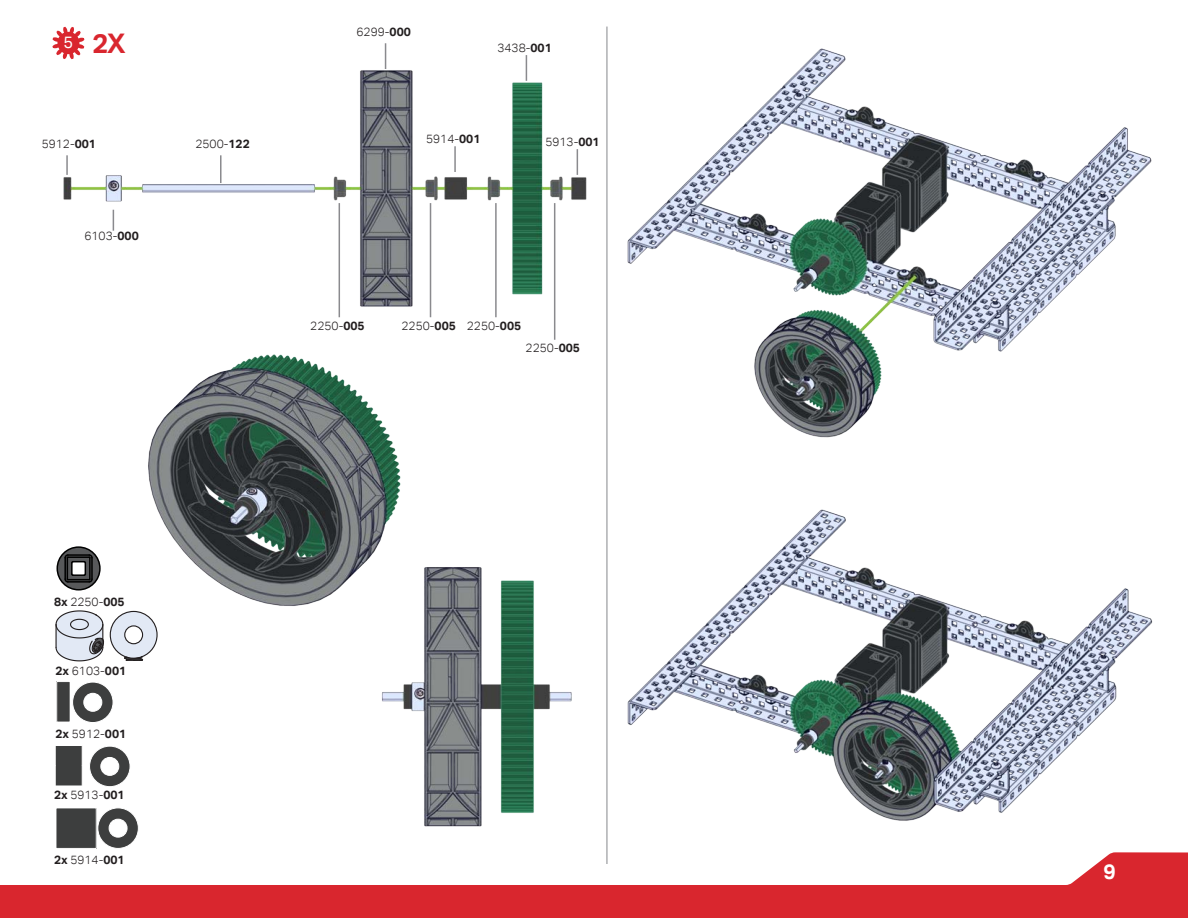
<style>
.page{position:relative;width:1188px;height:918px;background:#fff}
.page>*{position:absolute;margin:0;border:0;box-sizing:border-box;transform-origin:0 0}
.t1{font:700 27px "Aktiv Grotesk";color:#d9262e}
.t2{font:700 21px "Aktiv Grotesk";color:#fff}
.t3{font:16.5px "Aktiv Grotesk";color:#fff}
.t4{font:300 12px "Aktiv Grotesk";color:#231f20}
.t5{font:700 12px "Aktiv Grotesk";color:#231f20}
.s1{font-weight:700}
.s2{font-weight:300}
</style>
<div class="page">
<svg style="left:0;top:852px;width:1188px;height:66px;fill:#d9262e"></svg>
<img style="left:148px;top:354px;width:253px;height:252px">
<img style="left:368px;top:549px;width:204px;height:278px">
<img style="left:63px;top:69px;width:524px;height:252px">
<img style="left:627px;top:48px;width:525px;height:390px">
<img style="left:627px;top:509px;width:526px;height:312px">
<hr style="left:454px;top:146px;width:2px;height:26px;background:#8a8a8e">
<svg style="left:526px;top:55px;width:1px;height:26px"></svg>
<svg style="left:577px;top:149px;width:1px;height:26px"></svg>
<svg style="left:113px;top:210px;width:1px;height:21px"></svg>
<hr style="left:430px;top:203px;width:1px;height:114px;background:#8a8a8e">
<hr style="left:339px;top:203px;width:1px;height:114px;background:#8a8a8e">
<hr style="left:495px;top:203px;width:2px;height:114px;background:#8a8a8e">
<hr style="left:554px;top:203px;width:1px;height:137px;background:#8a8a8e">
<svg style="left:385px;top:43px;width:1px;height:26px"></svg>
<svg style="left:52px;top:27px;width:32px;height:32px"></svg>
<hr style="left:606px;top:27px;width:2px;height:837px;background:#939598">
<hr style="left:66px;top:155px;width:2px;height:20px;background:#8a8a8e">
<hr style="left:220px;top:155px;width:2px;height:28px;background:#8a8a8e">
<svg style="left:56px;top:610px;width:102px;height:51px"></svg>
<svg style="left:99px;top:808px;width:38px;height:39px"></svg>
<div style="left:97px;top:808px;width:42px;height:41px;border:1px solid #fff;border-radius:50%"></div>
<div style="left:109px;top:819px;width:18px;height:19px;border:1px solid #fff;border-radius:50%"></div>
<div style="left:56px;top:808px;width:40px;height:40px;background:#3d3e3e"></div>
<div style="left:55px;top:807px;width:42px;height:42px;border:1px solid #fff"></div>
<svg style="left:74px;top:682px;width:38px;height:39px"></svg>
<div style="left:72px;top:682px;width:42px;height:41px;border:1px solid #fff;border-radius:50%"></div>
<div style="left:83px;top:693px;width:19px;height:19px;border:1px solid #fff;border-radius:50%"></div>
<div style="left:57px;top:682px;width:13px;height:40px;background:#3d3e3e"></div>
<div style="left:56px;top:681px;width:15px;height:42px;border:1px solid #fff"></div>
<svg style="left:57px;top:547px;width:41px;height:42px"></svg>
<div style="left:57px;top:546px;width:44px;height:45px;border:2px solid #000;border-radius:50%"></div>
<svg style="left:55px;top:746px;width:28px;height:40px"></svg>
<svg style="left:91px;top:746px;width:39px;height:39px"></svg>
<div style="left:89px;top:746px;width:41px;height:41px;border:1px solid #fff;border-radius:50%"></div>
<div style="left:100px;top:757px;width:19px;height:19px;border:1px solid #fff;border-radius:50%"></div>
<p class="t3" style="left:64px;top:33px;width:11px">5</p>
<p class="t1" style="left:93px;top:28px;width:35px">2X</p>
<p class="t4" style="left:42px;top:137px;width:56px">5912-<span class="s1">001</span></p>
<p class="t4" style="left:195px;top:137px;width:56px">2500-<span class="s1">122</span></p>
<p class="t4" style="left:84px;top:229px;width:56px">6103-<span class="s1">000</span></p>
<p class="t4" style="left:357px;top:25px;width:56px">6299-<span class="s1">000</span></p>
<p class="t4" style="left:497px;top:41px;width:56px">3438-<span class="s1">001</span></p>
<p class="t4" style="left:426px;top:132px;width:56px">5914-<span class="s1">001</span></p>
<p class="t4" style="left:545px;top:135px;width:56px">5913-<span class="s1">001</span></p>
<p class="t4" style="left:310px;top:318px;width:56px">2250-<span class="s1">005</span></p>
<p class="t4" style="left:402px;top:318px;width:56px">2250-<span class="s1">005</span></p>
<p class="t4" style="left:467px;top:318px;width:56px">2250-<span class="s1">005</span></p>
<p class="t4" style="left:526px;top:341px;width:56px">2250-<span class="s1">005</span></p>
<p class="t5" style="left:54px;top:594px;width:72px">8x <span class="s2">2250-</span>005</p>
<p class="t5" style="left:56px;top:664px;width:72px">2x <span class="s2">6103-</span>001</p>
<p class="t5" style="left:56px;top:727px;width:72px">2x <span class="s2">5912-</span>001</p>
<p class="t5" style="left:54px;top:788px;width:72px">2x <span class="s2">5913-</span>001</p>
<p class="t5" style="left:54px;top:853px;width:72px">2x <span class="s2">5914-</span>001</p>
<h2 class="t2" style="left:1103px;top:860px;width:14px">9</h2>
</div>
